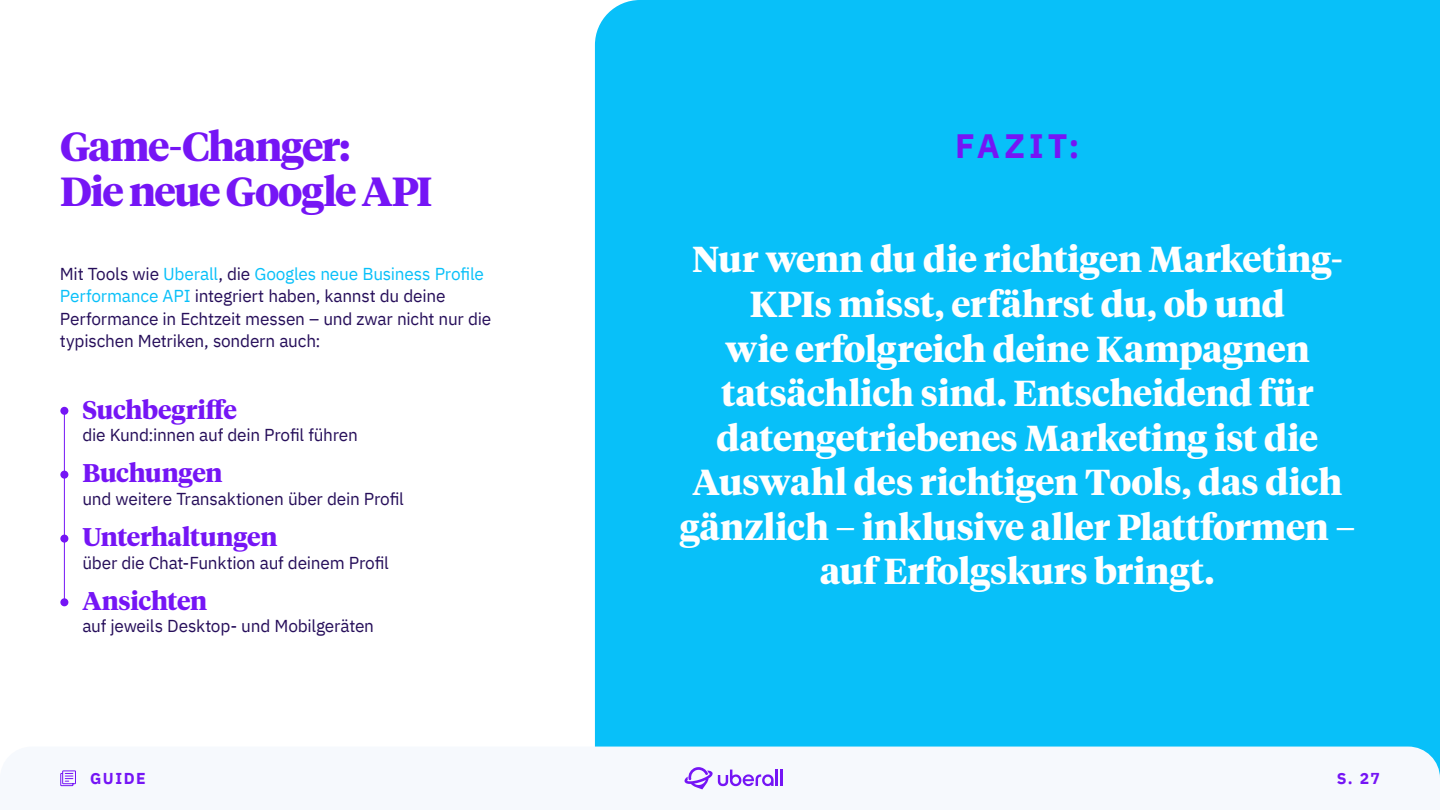
<style>
.page{position:relative;width:1440px;height:810px;background:#fff}
.page>*{position:absolute;margin:0;border:0;box-sizing:border-box;transform-origin:0 0}
.t1{font:700 40.5px/45px "Tiempos Headline";letter-spacing:-.035em;color:#7515f5}
.t2{font:700 35.92px/44.6px "Tiempos Headline";color:#fff;text-align:center}
.t3{font:700 33.75px "IBM Plex Sans";letter-spacing:.12em;color:#7515f5}
.t4{font:700 25.5px "Tiempos Headline";letter-spacing:-.01em;color:#7515f5}
.t5{font:17.25px/22.5px "IBM Plex Sans";letter-spacing:-.015em;color:#260e5a}
.t6{font:700 15.75px "IBM Plex Sans";letter-spacing:.09em;color:#7515f5}
.s1{color:#08c0f9}
</style>
<div class="page">
<div style="left:595px;top:0;width:845px;height:747px;background:#08c0f9"></div>
<svg style="left:685px;top:767px;width:97px;height:22px"></svg>
<svg style="left:60px;top:770px;width:16px;height:16px"></svg>
<div style="left:60px;top:407px;width:8px;height:8px;background:#7515f5;border-radius:50%"></div>
<div style="left:60px;top:471px;width:8px;height:8px;background:#7515f5;border-radius:50%"></div>
<div style="left:60px;top:535px;width:8px;height:8px;background:#7515f5;border-radius:50%"></div>
<div style="left:60px;top:598px;width:8px;height:8px;background:#7515f5;border-radius:50%"></div>
<hr style="left:64px;top:412px;width:1px;height:191px;background:#7515f5">
<h1 class="t1" style="left:60px;top:122px;width:374px">Game-Changer:<br>Die neue Google API</h1>
<h3 class="t3" style="left:955px;top:119px;width:126px">FAZIT:</h3>
<p class="t2" style="left:680px;top:236px;width:677px">Nur wenn du die richtigen Marketing-KPIs misst, erfährst du, ob und<br>wie erfolgreich deine Kampagnen tatsächlich sind. Entscheidend für datengetriebenes Marketing ist die Auswahl des richtigen Tools, das dich gänzlich – inklusive aller Plattformen – auf Erfolgskurs bringt.</p>
<p class="t5" style="left:60px;top:261px;width:433px">Mit Tools wie <span class="s1">Uberall</span>, die <span class="s1">Googles neue Business Profile Performance API</span> integriert haben, kannst du deine Performance in Echtzeit messen – und zwar nicht nur die typischen Metriken, sondern auch:</p>
<h3 class="t4" style="left:82px;top:392px;width:156px">Suchbegriffe</h3>
<p class="t5" style="left:82px;top:422px;width:277px">die Kund:innen auf dein Profil führen</p>
<h3 class="t4" style="left:82px;top:456px;width:142px">Buchungen</h3>
<p class="t5" style="left:82px;top:486px;width:323px">und weitere Transaktionen über dein Profil</p>
<h3 class="t4" style="left:82px;top:519px;width:196px">Unterhaltungen</h3>
<p class="t5" style="left:82px;top:550px;width:308px">über die Chat-Funktion auf deinem Profil</p>
<h3 class="t4" style="left:82px;top:583px;width:126px">Ansichten</h3>
<p class="t5" style="left:82px;top:614px;width:293px">auf jeweils Desktop- und Mobilgeräten</p>
<p class="t6" style="left:90px;top:766px;width:57px">GUIDE</p>
<p class="t6" style="left:1337px;top:766px;width:45px">S. 27</p>
</div>
